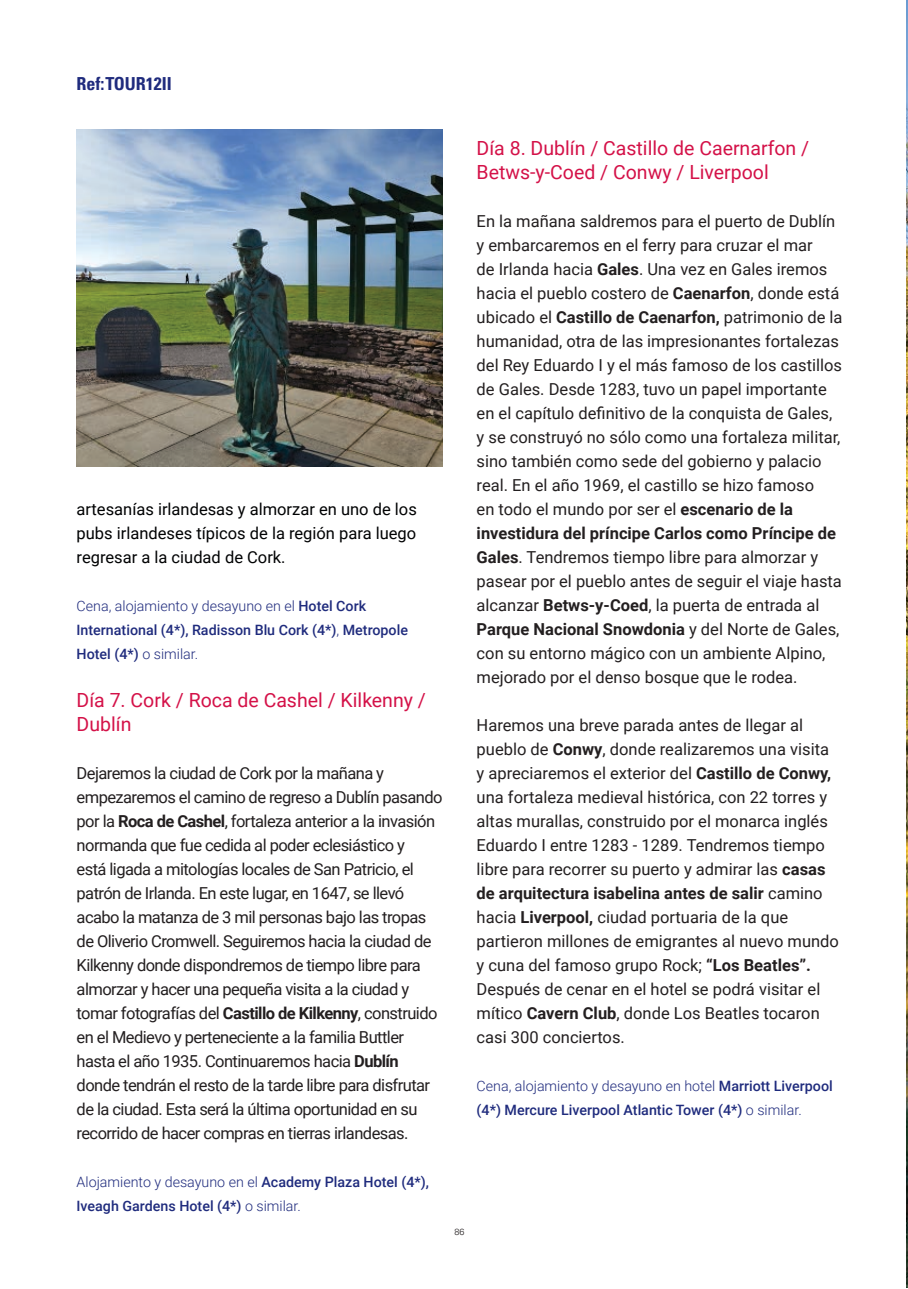
<style>
.page{position:relative;width:908px;height:1289px;background:#fff}
.page>*{position:absolute;margin:0;border:0;box-sizing:border-box;transform-origin:0 0}
.t1{font:19.5px/24px "Roboto";color:#d41148}
.t2{font:700 condensed 18px "Univers";color:#1f2b7d}
.t3{font:16.5px/24px "Roboto";color:#231f20}
.t4{font:16.5px/24px "Roboto";letter-spacing:-.035em;color:#231f20}
.t5{font:16.5px/24px "Roboto";color:#010203;text-align:justify}
.t6{font:500 14.25px/24px "Roboto";color:#1f2b7d}
.t7{font:300 9px "Univers";color:#231f20}
.s1{font-weight:300}
.s2{font-weight:700}
</style>
<div class="page">
<img style="left:906px;top:0;width:1px;height:1287px">
<img style="left:77px;top:129px;width:365px;height:338px">
<p class="t2" style="left:77px;top:72px;width:97px">Ref: TOUR12II</p>
<p class="t5" style="left:77px;top:496px;width:341px">artesanías irlandesas y almorzar en uno de los pubs irlandeses típicos de la región para luego regresar a la ciudad de Cork.</p>
<p class="t6" style="left:77px;top:593px;width:333px"><span class="s1">Cena, alojamiento y desayuno en el</span> Hotel Cork<br>International (4*), Radisson Blu Cork (4*)<span class="s1">,</span> Metropole<br>Hotel (4*) <span class="s1">o similar.</span></p>
<p class="t1" style="left:77px;top:687px;width:351px">Día 7. Cork / Roca de Cashel / Kilkenny /<br>Dublín</p>
<p class="t4" style="left:77px;top:760px;width:367px">Dejaremos la ciudad de Cork por la mañana y empezaremos el camino de regreso a Dublín pasando por la <span class="s2">Roca de Cashel</span>, fortaleza anterior a la invasión normanda que fue cedida al poder eclesiástico y<br>está ligada a mitologías locales de San Patricio, el patrón de Irlanda. En este lugar, en 1647, se llevó acabo la matanza de 3 mil personas bajo las tropas de Oliverio Cromwell. Seguiremos hacia la ciudad de Kilkenny donde dispondremos de tiempo libre para almorzar y hacer una pequeña visita a la ciudad y tomar fotografías del <span class="s2">Castillo de Kilkenny</span>, construido en el Medievo y perteneciente a la familia Buttler hasta el año 1935. Continuaremos hacia <span class="s2">Dublín </span>donde tendrán el resto de la tarde libre para disfrutar de la ciudad. Esta será la última oportunidad en su recorrido de hacer compras en tierras irlandesas.</p>
<p class="t6" style="left:77px;top:1169px;width:354px"><span class="s1">Alojamiento y desayuno en el</span> Academy Plaza Hotel (4*),<br>Iveagh Gardens Hotel (4*) <span class="s1">o similar.</span></p>
<p class="t1" style="left:476px;top:135px;width:334px">Día 8. Dublín / Castillo de Caernarfon /<br>Betws-y-Coed / Conwy / Liverpool</p>
<p class="t3" style="left:476px;top:208px;width:367px">En la mañana saldremos para el puerto de Dublín y embarcaremos en el ferry para cruzar el mar<br>de Irlanda hacia <span class="s2">Gales</span>. Una vez en Gales iremos hacia el pueblo costero de <span class="s2">Caenarfon</span>, donde está ubicado el <span class="s2">Castillo de Caenarfon,</span> patrimonio de la humanidad, otra de las impresionantes fortalezas del Rey Eduardo I y el más famoso de los castillos de Gales. Desde 1283, tuvo un papel importante en el capítulo definitivo de la conquista de Gales, y se construyó no sólo como una fortaleza militar, sino también como sede del gobierno y palacio real. En el año 1969, el castillo se hizo famoso<br>en todo el mundo por ser el <span class="s2">escenario de la investidura del príncipe Carlos como Príncipe de Gales</span>. Tendremos tiempo libre para almorzar y pasear por el pueblo antes de seguir el viaje hasta alcanzar <span class="s2">Betws-y-Coed</span>, la puerta de entrada al <span class="s2">Parque Nacional Snowdonia</span> y del Norte de Gales, con su entorno mágico con un ambiente Alpino, mejorado por el denso bosque que le rodea.</p>
<p class="t3" style="left:476px;top:712px;width:363px">Haremos una breve parada antes de llegar al pueblo de <span class="s2">Conwy</span>, donde realizaremos una visita y apreciaremos el exterior del <span class="s2">Castillo de Conwy, </span>una fortaleza medieval histórica, con 22 torres y altas murallas, construido por el monarca inglés Eduardo I entre 1283 - 1289. Tendremos tiempo libre para recorrer su puerto y admirar las <span class="s2">casas de arquitectura isabelina antes de salir</span> camino hacia <span class="s2">Liverpool,</span> ciudad portuaria de la que partieron millones de emigrantes al nuevo mundo y cuna del famoso grupo Rock; <span class="s2">“Los Beatles”.<br></span>Después de cenar en el hotel se podrá visitar el mítico <span class="s2">Cavern Club</span>, donde Los Beatles tocaron casi 300 conciertos.</p>
<p class="t6" style="left:476px;top:1073px;width:357px"><span class="s1">Cena, alojamiento y desayuno en hotel</span> Marriott Liverpool (4*) Mercure Liverpool Atlantic Tower (4*) <span class="s1">o similar.</span></p>
<p class="t7" style="left:454px;top:1226px;width:12px">86</p>
</div>
